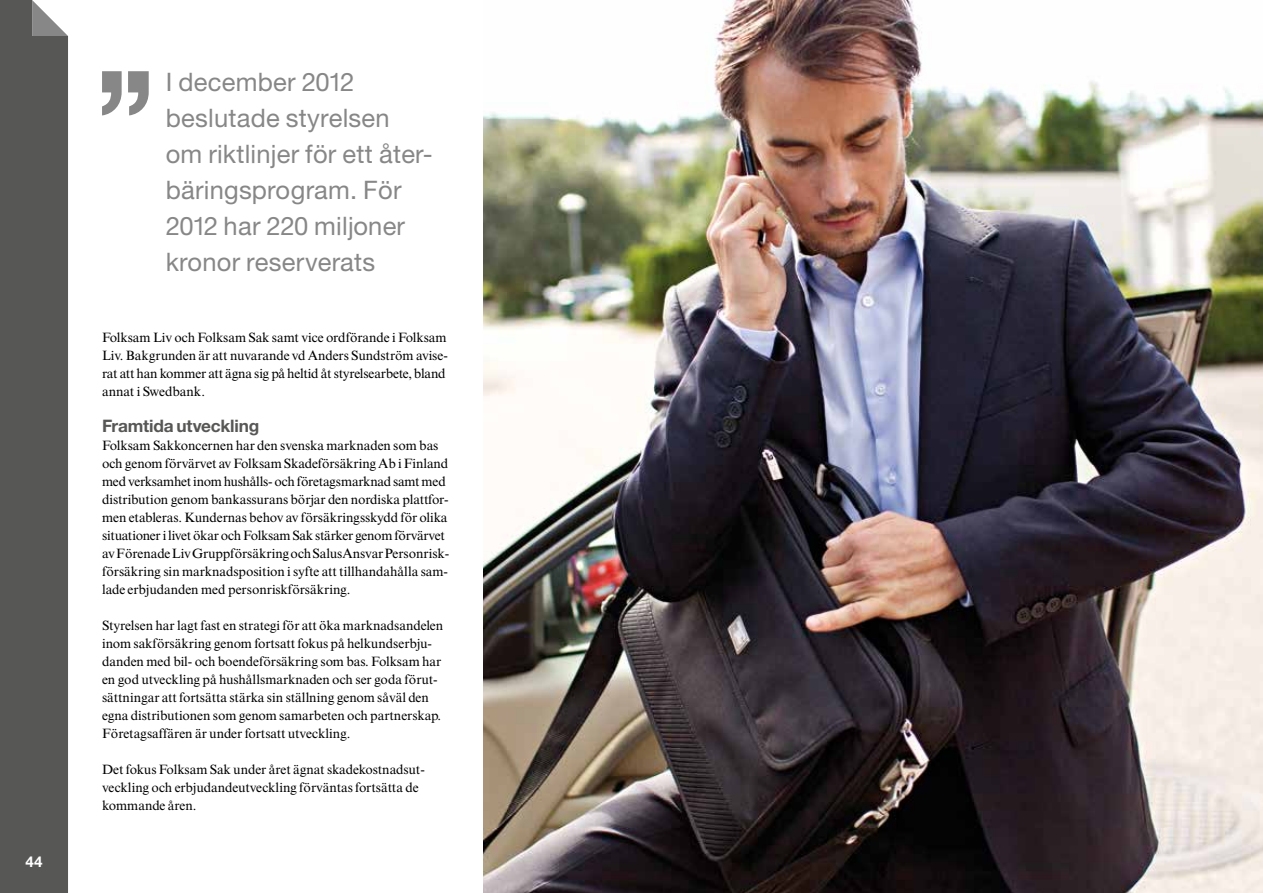
<style>
.page{position:relative;width:1263px;height:893px;background:#fff}
.page>*{position:absolute;margin:0;border:0;box-sizing:border-box;transform-origin:0 0}
.t1{font:25.5px/36px "Helvetica Folksam";letter-spacing:.01em;color:#878787}
.t2{font:700 17.25px "Helvetica Folksam";letter-spacing:-.01em;color:#575756}
.t3{font:700 15px "Helvetica Folksam";color:#fff}
.t4{font:13.5px/18px "Times Folksam";letter-spacing:-.01em;color:#000}
</style>
<div class="page">
<img style="left:483px;top:0;width:780px;height:893px">
<svg style="left:102px;top:71px;width:47px;height:44px"></svg>
<div style="left:0;top:0;width:68px;height:893px;background:#575756"></div>
<svg style="left:32px;top:0;width:36px;height:36px"></svg>
<p class="t3" style="left:25px;top:852px;width:19px">44</p>
<h1 class="t1" style="left:166px;top:64px;width:268px">I december 2012 beslutade styrelsen<br>om riktlinjer för ett åter&shy;bäringsprogram. För<br>2012 har 220 miljoner kronor reserverats</h1>
<p class="t4" style="left:102px;top:328px;width:347px">Folksam Liv och Folksam Sak samt vice ordförande i Folksam Liv. Bakgrunden är att nuvarande vd Anders Sundström avise&shy;rat att han kommer att ägna sig på heltid åt styrelsearbete, bland annat i Swedbank.</p>
<p class="t2" style="left:102px;top:415px;width:159px">Framtida utveckling</p>
<p class="t4" style="left:102px;top:436px;width:349px">Folksam Sakkoncernen har den svenska marknaden som bas och genom förvärvet av Folksam Skadeförsäkring Ab i Finland med verksamhet inom hushålls- och företagsmarknad samt med distribution genom bankassurans börjar den nordiska plattfor&shy;men etableras. Kundernas behov av försäkringsskydd för olika situationer i livet ökar och Folksam Sak stärker genom förvärvet av Förenade Liv Gruppförsäkring och SalusAnsvar Personrisk&shy;försäkring sin marknadsposition i syfte att tillhandahålla sam&shy;lade erbjudanden med personriskförsäkring.</p>
<p class="t4" style="left:102px;top:616px;width:343px">Styrelsen har lagt fast en strategi för att öka marknadsandelen inom sakförsäkring genom fortsatt fokus på helkundserbju&shy;danden med bil- och boendeförsäkring som bas. Folksam har en god utveckling på hushållsmarknaden och ser goda förut&shy;sättningar att fortsätta stärka sin ställning genom såväl den egna distributionen som genom samarbeten och partnerskap.<br>Företagsaffären är under fortsatt utveckling.</p>
<p class="t4" style="left:102px;top:760px;width:324px">Det fokus Folksam Sak under året ägnat skadekostnadsut&shy;veckling och erbjudandeutveckling förväntas fortsätta de kommande åren.</p>
</div>
